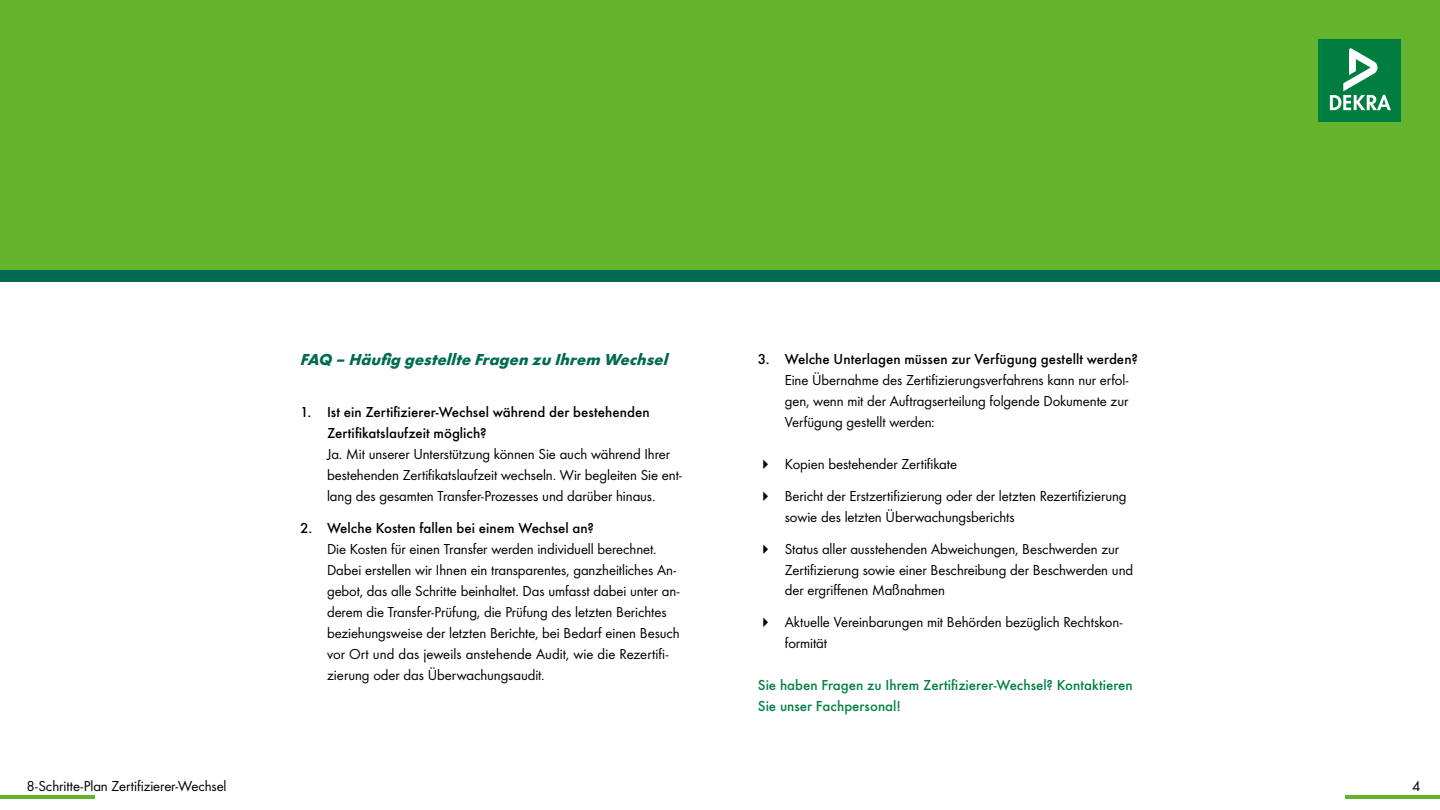
<style>
.page{position:relative;width:1440px;height:810px;background:#fff}
.page>*{position:absolute;margin:0;border:0;box-sizing:border-box;transform-origin:0 0}
.t1{font:italic 700 16.5px "Futura PT";color:#006b52}
.t2{font:15px/21px "Futura Boo";letter-spacing:-.005em;color:#000}
.t3{font:500 15px/21px "Futura";color:#000}
.t4{font:500 15px/21px "Futura";color:#008143}
</style>
<div class="page">
<div style="left:0;top:0;width:1440px;height:274px;background:#64b32c"></div>
<div style="left:0;top:270px;width:1440px;height:12px;background:#006b52"></div>
<hr style="left:1346px;top:795px;width:94px;height:4px;background:#64b32c">
<hr style="left:0;top:795px;width:94px;height:4px;background:#64b32c">
<div style="left:1318px;top:39px;width:83px;height:83px;background:#007e40"></div>
<svg style="left:1330px;top:48px;width:61px;height:62px"></svg>
<p class="t1" style="left:300px;top:349px;width:372px">FAQ – Häufig gestellte Fragen zu Ihrem Wechsel</p>
<p class="t3" style="left:327px;top:400px;width:324px;text-indent:-27px">1. Ist ein Zertifizierer-Wechsel während der bestehenden<br>Zertifikatslaufzeit möglich?</p>
<p class="t2" style="left:327px;top:443px;width:356px">Ja. Mit unserer Unterstützung können Sie auch während Ihrer bestehenden Zertifikatslaufzeit wechseln. Wir begleiten Sie ent&shy;lang des gesamten Transfer-Prozesses und darüber hinaus.</p>
<p class="t3" style="left:300px;top:516px;width:296px">2. Welche Kosten fallen bei einem Wechsel an?</p>
<p class="t2" style="left:327px;top:537px;width:354px">Die Kosten für einen Transfer werden individuell berechnet.<br>Dabei erstellen wir Ihnen ein transparentes, ganzheitliches An&shy;gebot, das alle Schritte beinhaltet. Das umfasst dabei unter an&shy;derem die Transfer-Prüfung, die Prüfung des letzten Berichtes beziehungsweise der letzten Berichte, bei Bedarf einen Besuch vor Ort und das jeweils anstehende Audit, wie die Rezertifi&shy;zierung oder das Überwachungsaudit.</p>
<p class="t3" style="left:758px;top:348px;width:382px">3. Welche Unterlagen müssen zur Verfügung gestellt werden?</p>
<p class="t2" style="left:785px;top:369px;width:345px;text-align:justify">Eine Übernahme des Zertifizierungsverfahrens kann nur erfol&shy;gen, wenn mit der Auftragserteilung folgende Dokumente zur Verfügung gestellt werden:</p>
<p class="t2" style="left:785px;top:448px;width:343px;line-height:31.5px">Kopien bestehender Zertifikate<br>Bericht der Erstzertifizierung oder der letzten Rezertifizierung</p>
<p class="t2" style="left:785px;top:500px;width:336px;line-height:31.5px">sowie des letzten Überwachungsberichts<br>Status aller ausstehenden Abweichungen, Beschwerden zur</p>
<p class="t2" style="left:785px;top:558px;width:350px">Zertifizierung sowie einer Beschreibung der Beschwerden und der ergriffenen Maßnahmen</p>
<p class="t2" style="left:785px;top:611px;width:339px">Aktuelle Vereinbarungen mit Behörden bezüglich Rechtskon&shy;formität</p>
<p class="t4" style="left:758px;top:673px;width:377px">Sie haben Fragen zu Ihrem Zertifizierer-Wechsel? Kontaktieren<br>Sie unser Fachpersonal!</p>
<p class="t2" style="left:26px;top:774px;width:202px">8-Schritte-Plan Zertifizierer-Wechsel</p>
<p class="t2" style="left:1412px;top:774px;width:10px">4</p>
</div>
